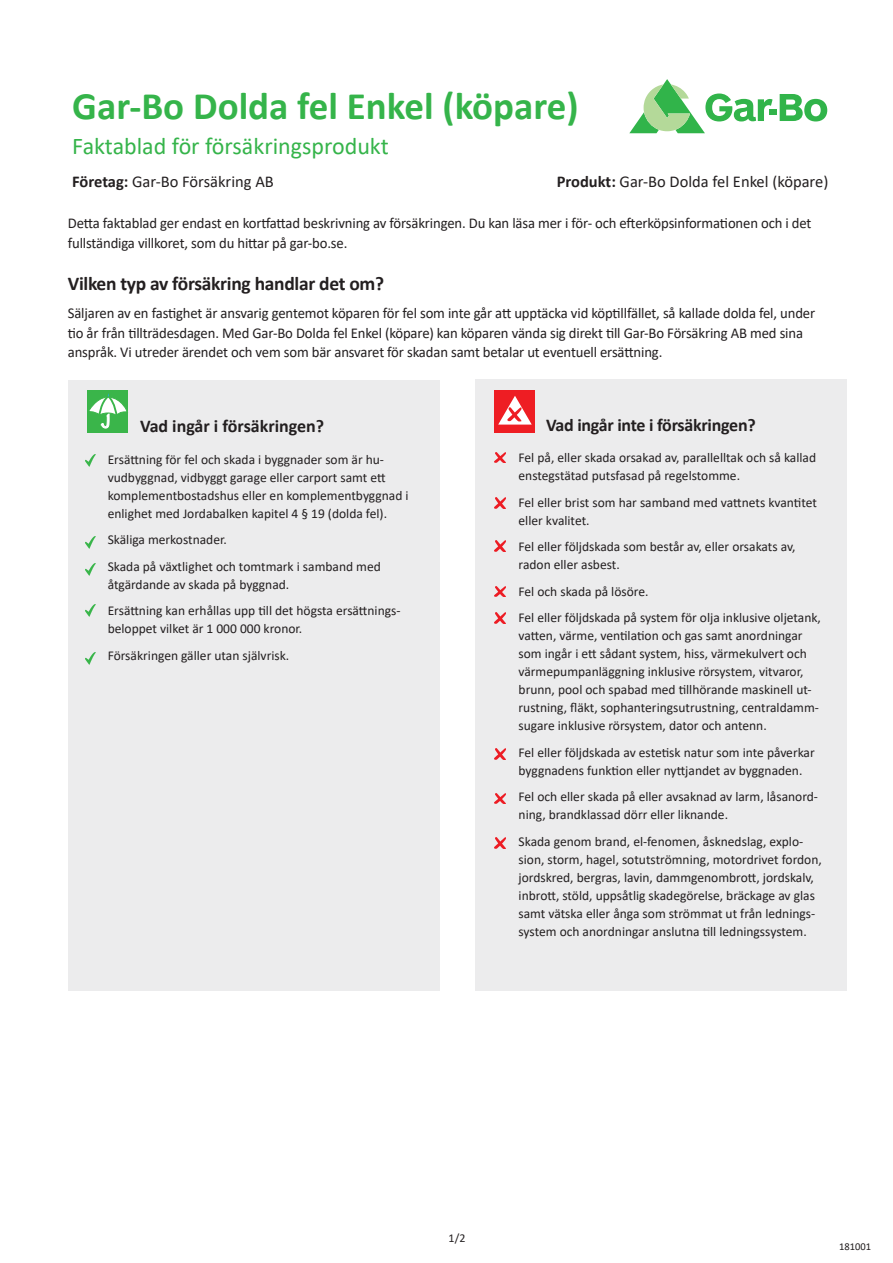
<style>
.page{position:relative;width:893px;height:1263px;background:#fff}
.page>*{position:absolute;margin:0;border:0;box-sizing:border-box;transform-origin:0 0}
.Form_title{font:700 39px "Calibri";color:#35b44a}
.Form_sub_title{font:24px "Calibri";color:#35b44a}
.Cover_subhead{font:700 19.5px "Calibri";letter-spacing:-.015em;color:#231f20}
.Cover_subhead-2{font:700 18px "Calibri";letter-spacing:-.015em;color:#231f20}
.Company_Product_head{font:16.5px "Calibri";color:#231f20}
.Form_intro{font:15px/19.5px "Calibri";letter-spacing:-.01em;color:#231f20}
.t1{font:13.5px/18px "Calibri";color:#231f20}
.t2{font:12px "Calibri";color:#231f20}
.t3{font:10.5px "Calibri";color:#231f20}
.s1{font-weight:700}
</style>
<div class="page">
<svg style="left:629px;top:79px;width:198px;height:54px"></svg>
<div style="left:769px;top:109px;width:7px;height:6px;background:#31b44a"></div>
<div style="left:68px;top:381px;width:371px;height:610px;background:#ececed"></div>
<div style="left:475px;top:379px;width:371px;height:612px;background:#ececed"></div>
<svg style="left:85px;top:454px;width:11px;height:12px"></svg>
<div style="left:87px;top:390px;width:41px;height:42px;background:#3ab54a"></div>
<svg style="left:89px;top:393px;width:38px;height:35px"></svg>
<svg style="left:85px;top:536px;width:11px;height:12px"></svg>
<svg style="left:85px;top:563px;width:11px;height:12px"></svg>
<svg style="left:85px;top:605px;width:11px;height:12px"></svg>
<div style="left:494px;top:390px;width:41px;height:43px;background:#ee1d23"></div>
<svg style="left:498px;top:396px;width:34px;height:29px"></svg>
<svg style="left:494px;top:452px;width:11px;height:11px"></svg>
<svg style="left:494px;top:498px;width:11px;height:11px"></svg>
<svg style="left:494px;top:541px;width:11px;height:11px"></svg>
<svg style="left:494px;top:586px;width:11px;height:11px"></svg>
<svg style="left:494px;top:612px;width:11px;height:11px"></svg>
<svg style="left:85px;top:653px;width:11px;height:12px"></svg>
<svg style="left:494px;top:748px;width:11px;height:11px"></svg>
<svg style="left:494px;top:793px;width:11px;height:11px"></svg>
<svg style="left:494px;top:837px;width:11px;height:11px"></svg>
<p class="Form_title" style="left:72px;top:78px;width:508px">Gar-Bo Dolda fel Enkel (köpare)</p>
<p class="Form_sub_title" style="left:72px;top:129px;width:318px">Faktablad för försäkringsprodukt</p>
<p class="Company_Product_head" style="left:72px;top:170px;width:203px"><span class="s1">Företag:</span> Gar-Bo Försäkring AB</p>
<p class="Company_Product_head" style="left:557px;top:170px;width:273px"><span class="s1">Produkt:</span> Gar-Bo Dolda fel Enkel (köpare)</p>
<p class="Form_intro" style="left:68px;top:213px;width:745px">Detta faktablad ger endast en kortfattad beskrivning av försäkringen. Du kan läsa mer i för- och efterköpsinformationen och i det fullständiga villkoret, som du hittar på gar-bo.se.</p>
<p class="Cover_subhead" style="left:68px;top:270px;width:318px">Vilken typ av försäkring handlar det om?</p>
<p class="Form_intro" style="left:68px;top:303px;width:749px">Säljaren av en fastighet är ansvarig gentemot köparen för fel som inte går att upptäcka vid köptillfället, så kallade dolda fel, under tio år från tillträdesdagen. Med Gar-Bo Dolda fel Enkel (köpare) kan köparen vända sig direkt till Gar-Bo Försäkring AB med sina anspråk. Vi utreder ärendet och vem som bär ansvaret för skadan samt betalar ut eventuell ersättning.</p>
<p class="Cover_subhead-2" style="left:140px;top:413px;width:186px">Vad ingår i försäkringen?</p>
<p class="t1" style="left:108px;top:450px;width:302px">Ersättning för fel och skada i byggnader som är hu&shy;vudbyggnad, vidbyggt garage eller carport samt ett komplementbostadshus eller en komplementbyggnad i enlighet med Jordabalken kapitel 4 § 19 (dolda fel).</p>
<p class="t1" style="left:108px;top:530px;width:121px">Skäliga merkostnader.</p>
<p class="t1" style="left:108px;top:557px;width:275px">Skada på växtlighet och tomtmark i samband med åtgärdande av skada på byggnad.</p>
<p class="t1" style="left:108px;top:601px;width:294px">Ersättning kan erhållas upp till det högsta ersättnings&shy;beloppet vilket är 1 000 000 kronor.</p>
<p class="t1" style="left:108px;top:646px;width:183px">Försäkringen gäller utan självrisk.</p>
<p class="Cover_subhead-2" style="left:546px;top:413px;width:211px">Vad ingår inte i försäkringen?</p>
<p class="t1" style="left:519px;top:448px;width:299px">Fel på, eller skada orsakad av, parallelltak och så kallad enstegstätad putsfasad på regelstomme.</p>
<p class="t1" style="left:519px;top:493px;width:300px">Fel eller brist som har samband med vattnets kvantitet eller kvalitet.</p>
<p class="t1" style="left:519px;top:537px;width:278px">Fel eller följdskada som består av, eller orsakats av, radon eller asbest.</p>
<p class="t1" style="left:519px;top:582px;width:131px">Fel och skada på lösöre.</p>
<p class="t1" style="left:519px;top:608px;width:304px">Fel eller följdskada på system för olja inklusive oljetank, vatten, värme, ventilation och gas samt anordningar som ingår i ett sådant system, hiss, värmekulvert och värmepumpanläggning inklusive rörsystem, vitvaror, brunn, pool och spabad med tillhörande maskinell ut&shy;rustning, fläkt, sophanteringsutrustning, centraldamm&shy;sugare inklusive rörsystem, dator och antenn.</p>
<p class="t1" style="left:519px;top:743px;width:298px">Fel eller följdskada av estetisk natur som inte påverkar byggnadens funktion eller nyttjandet av byggnaden.</p>
<p class="t1" style="left:519px;top:787px;width:301px">Fel och eller skada på eller avsaknad av larm, låsanord&shy;ning, brandklassad dörr eller liknande.</p>
<p class="t1" style="left:519px;top:832px;width:305px">Skada genom brand, el-fenomen, åsknedslag, explo&shy;sion, storm, hagel, sotutströmning, motordrivet fordon, jordskred, bergras, lavin, dammgenombrott, jordskalv, inbrott, stöld, uppsåtlig skadegörelse, bräckage av glas samt vätska eller ånga som strömmat ut från lednings&shy;system och anordningar anslutna till ledningssystem.</p>
<p class="t2" style="left:449px;top:1229px;width:18px">1/2</p>
<p class="t3" style="left:839px;top:1239px;width:33px">181001</p>
</div>
